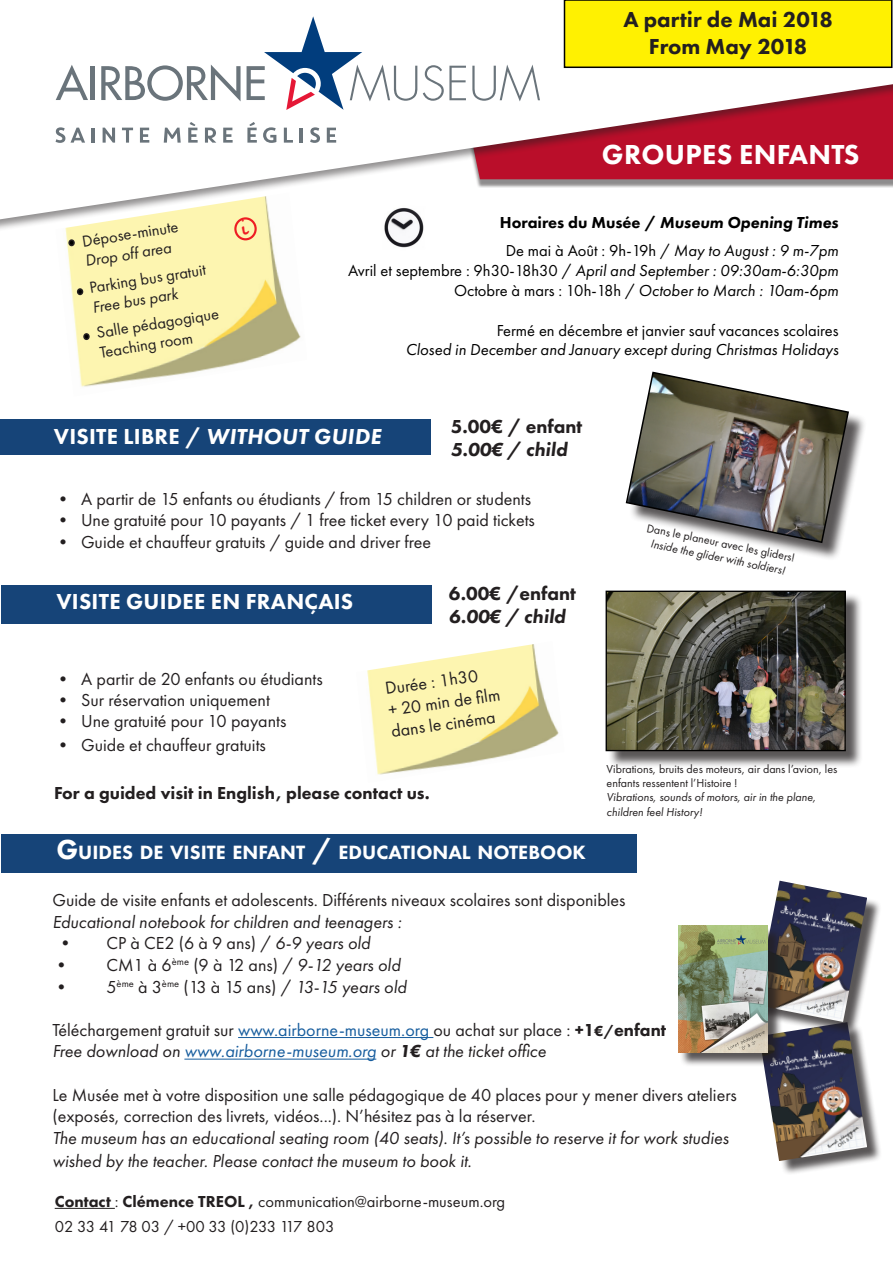
<style>
.page{position:relative;width:893px;height:1263px;background:#fff}
.page>*{position:absolute;margin:0;border:0;box-sizing:border-box;transform-origin:0 0}
.t1{font:800 28.5px "Futura PT";letter-spacing:.01em;color:#fff}
.t2{font:800 22.5px "Futura PT";letter-spacing:.01em;color:#fff}
.t3{font:800 22.5px "Futura PT";color:#231f20}
.t4{font:800 19.95px "Futura PT";color:#fff}
.t5{font:800 19.5px "Futura PT";color:#231f20}
.t6{font:italic 800 19.5px "Futura PT";color:#231f20}
.t7{font:18px/21.6px "Futura PT";color:#231f20}
.futura_noir{font:italic 18px/23.4px "Futura PT";color:#231f20}
.t8{font:800 18px "Futura PT";color:#231f20}
.t9{font:italic 16.5px "Futura PT";color:#000}
.t10{font:16.5px "Futura PT";color:#231f20}
.t11{font:16.5px "Futura PT";color:#000}
.t12{font:italic 800 16.5px "Futura PT";color:#000}
.t13{font:16.5px "Futura PT";letter-spacing:-.05em;color:#231f20}
.t14{font:italic 16.5px "Futura PT";color:#231f20}
.t15{font:12px/14.4px "Futura PT";color:#231f20}
.t16{font:italic 12px/14.4px "Futura PT";color:#231f20}
.s1{font-style:normal}
.s2{font-style:italic}
.s3{font-size:28.5px}
.s4{color:#175d9e}
.s5{font-weight:800}
.s6{font-weight:800;font-size:15px}
</style>
<div class="page">
<hr style="left:238px;top:1037px;width:195px;height:1px;background:#175d9e">
<hr style="left:184px;top:1059px;width:192px;height:1px;background:#175d9e">
<div style="left:1px;top:834px;width:635px;height:38px;background:#164478"></div>
<div style="left:762px;top:1025px;width:120px;height:151px;background:#231f20;opacity:.75"></div>
<img style="left:762px;top:1037px;width:105px;height:124px">
<div style="left:758px;top:883px;width:124px;height:154px;background:#231f20;opacity:.75"></div>
<img style="left:758px;top:881px;width:109px;height:141px">
<div style="left:680px;top:928px;width:102px;height:139px;background:#231f20;opacity:.75"></div>
<img style="left:678px;top:925px;width:89px;height:127px">
<div style="left:628px;top:374px;width:239px;height:187px;background:#231f20;opacity:.75"></div>
<img style="left:625px;top:371px;width:225px;height:173px">
<div style="left:607px;top:592px;width:256px;height:176px;background:#231f20;opacity:.75"></div>
<img style="left:608px;top:593px;width:236px;height:156px">
<div style="left:606px;top:591px;width:240px;height:160px;border:1px solid #000"></div>
<div style="left:0;top:419px;width:431px;height:36px;background:#164478"></div>
<div style="left:1px;top:585px;width:431px;height:38px;background:#164478"></div>
<img style="left:386px;top:235px;width:36px;height:13px">
<img style="left:66px;top:235px;width:235px;height:152px">
<div style="left:234px;top:217px;width:23px;height:23px;border:2px solid #ee1d23;border-radius:50%"></div>
<div style="left:68px;top:239px;width:7px;height:7px;border:2px solid #231f20;border-radius:50%"></div>
<div style="left:77px;top:288px;width:6px;height:7px;border:2px solid #231f20;border-radius:50%"></div>
<div style="left:83px;top:333px;width:7px;height:7px;border:2px solid #231f20;border-radius:50%"></div>
<img style="left:367px;top:644px;width:192px;height:131px">
<hr style="left:55px;top:1208px;width:60px;height:1px;background:#231f20">
<div style="left:0;top:0;width:893px;height:235px;background:#231f20;opacity:.5"></div>
<svg style="left:0;top:0;width:893px;height:219px"></svg>
<svg style="left:56px;top:65px;width:32px;height:35px"></svg>
<hr style="left:91px;top:66px;width:4px;height:34px;background:#6a747b">
<svg style="left:101px;top:65px;width:140px;height:36px"></svg>
<svg style="left:247px;top:16px;width:170px;height:94px"></svg>
<svg style="left:423px;top:65px;width:43px;height:36px"></svg>
<svg style="left:472px;top:65px;width:68px;height:36px"></svg>
<svg style="left:56px;top:127px;width:29px;height:16px"></svg>
<hr style="left:91px;top:128px;width:4px;height:15px;background:#6a747b">
<svg style="left:103px;top:128px;width:12px;height:15px"></svg>
<svg style="left:122px;top:128px;width:11px;height:15px"></svg>
<svg style="left:140px;top:128px;width:9px;height:15px"></svg>
<svg style="left:164px;top:128px;width:17px;height:15px"></svg>
<svg style="left:188px;top:122px;width:10px;height:21px"></svg>
<svg style="left:205px;top:128px;width:11px;height:15px"></svg>
<svg style="left:223px;top:128px;width:10px;height:15px"></svg>
<svg style="left:247px;top:122px;width:10px;height:21px"></svg>
<svg style="left:263px;top:127px;width:13px;height:16px"></svg>
<svg style="left:284px;top:128px;width:9px;height:15px"></svg>
<hr style="left:300px;top:128px;width:3px;height:15px;background:#6a747b">
<svg style="left:310px;top:127px;width:10px;height:16px"></svg>
<svg style="left:327px;top:128px;width:9px;height:15px"></svg>
<div style="left:564px;top:0;width:328px;height:67px;background:#fff101"></div>
<div style="left:564px;top:0;width:328px;height:68px;border:2px solid #000"></div>
<svg style="left:241px;top:219px;width:9px;height:16px"></svg>
<p class="t3" style="left:623px;top:5px;width:211px">A partir de Mai 2018</p>
<p class="t3" style="left:649px;top:32px;width:160px">From May 2018</p>
<p class="t10" style="left:81px;top:232px;width:99px;rotate:-9deg">Dépose-minute</p>
<p class="t14" style="left:84px;top:251px;width:88px;rotate:-9deg">Drop off area</p>
<p class="t10" style="left:88px;top:278px;width:119px;rotate:-9deg">Parking bus gratuit</p>
<p class="t14" style="left:91px;top:298px;width:88px;rotate:-9deg">Free bus park</p>
<p class="t10" style="left:95px;top:323px;width:125px;rotate:-9deg">Salle pédagogique</p>
<p class="t10" style="left:98px;top:343px;width:96px;rotate:-9deg">Teaching room</p>
<p class="t1" style="left:602px;top:136px;width:259px">GROUPES ENFANTS</p>
<p class="t12" style="left:500px;top:212px;width:340px"><span class="s1">Horaires du Musée /</span> Museum Opening Times</p>
<p class="t11" style="left:506px;top:241px;width:334px">De mai à Août : 9h-19h / <span class="s2">May to August : 9 m-7pm</span></p>
<p class="t9" style="left:348px;top:261px;width:492px"><span class="s1">Avril et septembre : 9h30-18h30 /</span> April and September : 09:30am-6:30pm</p>
<p class="t9" style="left:454px;top:281px;width:386px"><span class="s1">Octobre à mars : 10h-18h /</span> October to March : 10am-6pm</p>
<p class="t11" style="left:497px;top:320px;width:343px">Fermé en décembre et janvier sauf vacances scolaires</p>
<p class="t9" style="left:406px;top:340px;width:434px">Closed in December and January except during Christmas Holidays</p>
<p class="t5" style="left:451px;top:414px;width:133px">5.00€ / enfant</p>
<p class="t6" style="left:451px;top:437px;width:118px">5.00€ / child</p>
<p class="t7" style="left:54px;top:488px;width:479px">• A partir de 15 enfants ou étudiants / from 15 children or students</p>
<p class="t7" style="left:54px;top:509px;width:482px">• Une gratuité pour 10 payants / 1 free ticket every 10 paid tickets</p>
<p class="t7" style="left:54px;top:531px;width:379px">• Guide et chauffeur gratuits / guide and driver free</p>
<p class="t5" style="left:449px;top:581px;width:129px">6.00€ /enfant</p>
<p class="t6" style="left:449px;top:604px;width:118px">6.00€ / child</p>
<p class="t2" style="left:54px;top:423px;width:329px">VISITE LIBRE / <span class="s2">WITHOUT GUIDE</span></p>
<p class="t2" style="left:56px;top:588px;width:298px">VISITE GUIDEE EN FRANÇAIS</p>
<p class="t7" style="left:384px;top:678px;width:95px;rotate:-8deg">Durée : 1h30</p>
<p class="t7" style="left:54px;top:668px;width:270px">• A partir de 20 enfants ou étudiants</p>
<p class="t7" style="left:54px;top:689px;width:217px">• Sur réservation uniquement</p>
<p class="t7" style="left:54px;top:710px;width:234px">• Une gratuité pour 10 payants</p>
<p class="t7" style="left:54px;top:734px;width:213px">• Guide et chauffeur gratuits</p>
<p class="t8" style="left:54px;top:781px;width:377px">For a guided visit in English, please contact us.</p>
<p class="t7" style="left:387px;top:699px;width:114px;rotate:-8deg">+ 20 min de fi lm</p>
<p class="t7" style="left:390px;top:720px;width:107px;rotate:-8deg">dans le cinéma</p>
<p class="t4" style="left:56px;top:839px;width:531px"><span class="s3">G</span>UIDES DE VISITE ENFANT <span class="s3">/</span> EDUCATIONAL NOTEBOOK</p>
<p class="t15" style="left:648px;top:521px;width:152px;rotate:11deg">Dans le planeur avec les gliders!</p>
<p class="t16" style="left:652px;top:537px;width:138px;rotate:11deg">Inside the glider with soldiers!</p>
<p class="t15" style="left:607px;top:761px;width:232px">Vibrations, bruits des moteurs, air dans l’avion, les enfants ressentent l’Histoire !</p>
<p class="t16" style="left:607px;top:790px;width:211px">Vibrations, sounds of motors, air in the plane, children feel History!</p>
<p class="t7" style="left:52px;top:889px;width:575px">Guide de visite enfants et adolescents. Différents niveaux scolaires sont disponibles</p>
<p class="futura_noir" style="left:52px;top:910px;width:351px">Educational notebook for children and teenagers :</p>
<p class="t7" style="left:57px;top:932px;width:315px">• CP à CE2 (6 à 9 ans) / <span class="s2">6-9 years old</span></p>
<p class="t7" style="left:52px;top:954px;width:350px">• CM1 à 6<sup>ème</sup> (9 à 12 ans) / <span class="s2">9-12 years old</span></p>
<p class="t7" style="left:52px;top:976px;width:356px">• 5<sup>ème</sup> à 3<sup>ème</sup> (13 à 15 ans) / <span class="s2">13-15 years old</span></p>
<p class="t7" style="left:52px;top:1019px;width:615px">Téléchargement gratuit sur <span class="s4">www.airborne-museum.org</span> ou achat sur place : <span class="s5">+1</span><span class="s6">€/</span><span class="s5">enfant</span></p>
<p class="futura_noir" style="left:52px;top:1039px;width:495px">Free download on <span class="s4">www.airborne-museum.org</span> or <span class="s5">1€</span> at the ticket office</p>
<p class="t7" style="left:52px;top:1084px;width:686px">Le Musée met à votre disposition une salle pédagogique de 40 places pour y mener divers ateliers (exposés, correction des livrets, vidéos...). N’hésitez pas à la réserver.</p>
<p class="futura_noir" style="left:52px;top:1126px;width:678px">The museum has an educational seating room (40 seats). It’s possible to reserve it for work studies wished by the teacher. Please contact the museum to book it.</p>
<p class="t10" style="left:55px;top:1191px;width:452px"><span class="s5">Contact</span> : <span class="s5">Clémence TREOL ,</span> communication@airborne-museum.org</p>
<p class="t13" style="left:55px;top:1217px;width:281px">02 33 41 78 03 / +00 33 (0)233 117 803</p>
</div>
